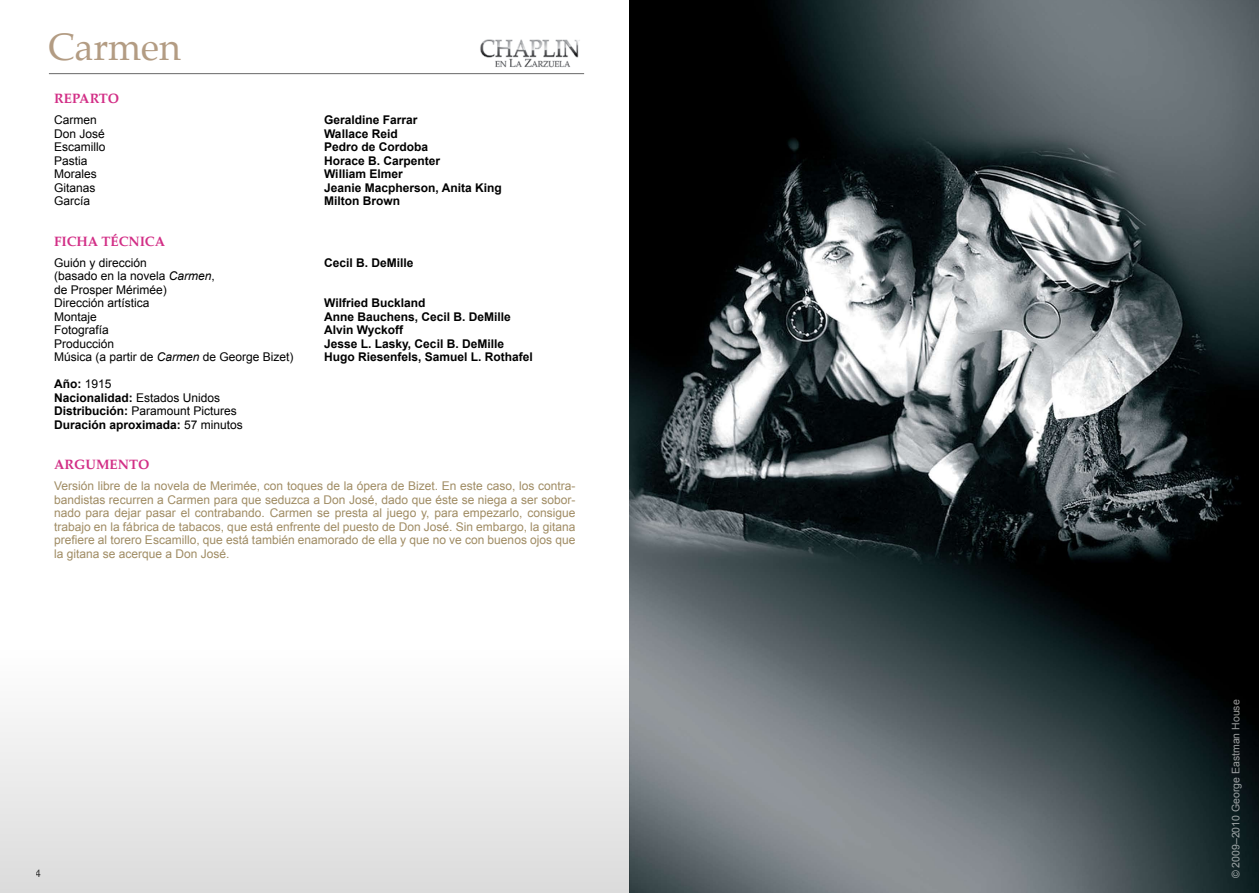
<style>
.page{position:relative;width:1259px;height:893px;background:#fff}
.page>*{position:absolute;margin:0;border:0;box-sizing:border-box;transform-origin:0 0}
.t1{font:37.5px "Palatino";color:#b39c83}
.t2{font:700 13.5px "Palatino";color:#d22e86}
.t3{font:12px/13.5px "Arial";color:#a08c64;text-align:justify}
.t4{font:700 12px/13.5px "Arial";color:#000}
.t5{font:12px/13.5px "Arial";color:#000}
.t6{font:10.5px "Arial";color:#fff}
.t7{font:10.5px "Arial";color:#000}
.s1{font-style:italic}
.s2{font-weight:400}
</style>
<div class="page">
<img style="left:629px;top:0;width:630px;height:893px">
<div style="left:0;top:545px;width:629px;height:348px;background:linear-gradient(to bottom,#fff,#dedede)"></div>
<hr style="left:49px;top:73px;width:535px;height:1px;background:#000">
<img style="left:480px;top:39px;width:100px;height:29px">
<h1 class="t1" style="left:48px;top:23px;width:135px">Carmen</h1>
<p class="t2" style="left:54px;top:90px;width:67px">REPARTO</p>
<p class="t5" style="left:54px;top:113px;width:44px">Carmen</p>
<p class="t4" style="left:324px;top:113px;width:95px">Geraldine Farrar</p>
<p class="t5" style="left:54px;top:127px;width:52px">Don José</p>
<p class="t4" style="left:324px;top:127px;width:75px">Wallace Reid</p>
<p class="t5" style="left:54px;top:140px;width:53px">Escamillo</p>
<p class="t4" style="left:324px;top:140px;width:106px">Pedro de Cordoba</p>
<p class="t5" style="left:54px;top:154px;width:35px">Pastia</p>
<p class="t4" style="left:324px;top:154px;width:118px">Horace B. Carpenter</p>
<p class="t5" style="left:54px;top:167px;width:44px">Morales</p>
<p class="t4" style="left:324px;top:167px;width:80px">William Elmer</p>
<p class="t5" style="left:54px;top:181px;width:43px">Gitanas</p>
<p class="t4" style="left:324px;top:181px;width:179px">Jeanie Macpherson, Anita King</p>
<p class="t5" style="left:54px;top:194px;width:38px">García</p>
<p class="t4" style="left:324px;top:194px;width:77px">Milton Brown</p>
<p class="t2" style="left:54px;top:233px;width:113px">FICHA TÉCNICA</p>
<p class="t5" style="left:54px;top:256px;width:94px">Guión y dirección</p>
<p class="t4" style="left:324px;top:256px;width:91px">Cecil B. DeMille</p>
<p class="t5" style="left:54px;top:269px;width:162px">(basado en la novela <span class="s1">Carmen</span>, de Prosper Mérimée)<br>Dirección artística</p>
<p class="t4" style="left:324px;top:296px;width:103px">Wilfried Buckland</p>
<p class="t5" style="left:54px;top:310px;width:44px">Montaje</p>
<p class="t4" style="left:324px;top:310px;width:188px">Anne Bauchens, Cecil B. DeMille</p>
<p class="t5" style="left:54px;top:323px;width:56px">Fotografía</p>
<p class="t4" style="left:324px;top:323px;width:81px">Alvin Wyckoff</p>
<p class="t5" style="left:54px;top:337px;width:62px">Producción</p>
<p class="t4" style="left:324px;top:337px;width:181px">Jesse L. Lasky, Cecil B. DeMille</p>
<p class="t5" style="left:54px;top:350px;width:241px">Música (a partir de <span class="s1">Carmen</span> de George Bizet)</p>
<p class="t4" style="left:324px;top:350px;width:210px">Hugo Riesenfels, Samuel L. Rothafel</p>
<p class="t4" style="left:54px;top:377px;width:190px">Año: <span class="s2">1915<br></span>Nacionalidad: <span class="s2">Estados Unidos<br></span>Distribución: <span class="s2">Paramount Pictures<br></span>Duración aproximada: <span class="s2">57 minutos</span></p>
<p class="t2" style="left:54px;top:456px;width:97px">ARGUMENTO</p>
<p class="t3" style="left:54px;top:479px;width:523px">Versión libre de la novela de Merimée, con toques de la ópera de Bizet. En este caso, los contra&shy;bandistas recurren a Carmen para que seduzca a Don José, dado que éste se niega a ser sobor&shy;nado para dejar pasar el contrabando. Carmen se presta al juego y, para empezarlo, consigue trabajo en la fábrica de tabacos, que está enfrente del puesto de Don José. Sin embargo, la gitana prefiere al torero Escamillo, que está también enamorado de ella y que no ve con buenos ojos que la gitana se acerque a Don José.</p>
<p class="t7" style="left:36px;top:867px;width:7px">4</p>
<p class="t6" style="left:1230px;top:878px;width:180px;rotate:-90deg">© 2009–2010 George Eastman House</p>
</div>
